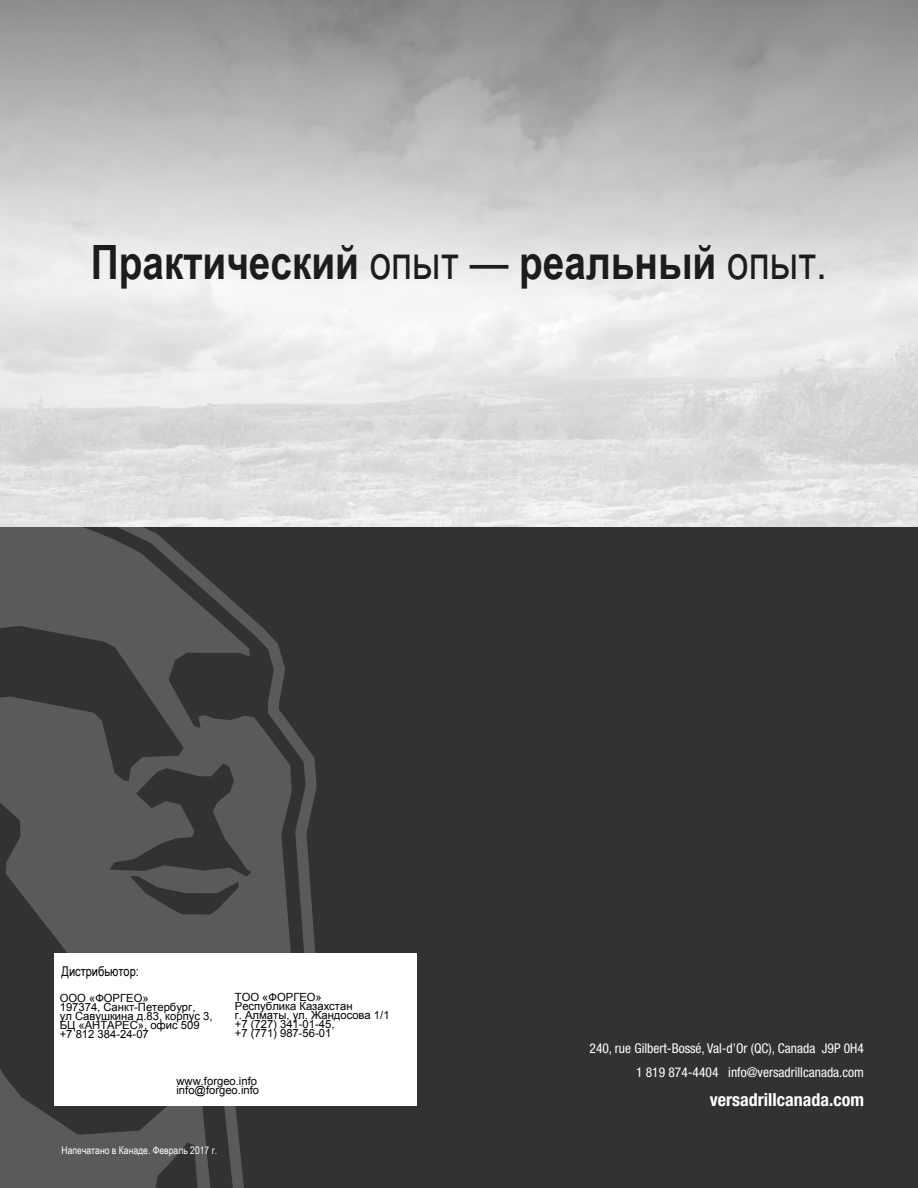
<style>
.page{position:relative;width:918px;height:1188px;background:#fff}
.page>*{position:absolute;margin:0;border:0;box-sizing:border-box;transform-origin:0 0}
.t1{font:700 47.25px "Arial Narrow";color:#1e1b1d}
.t2{font:700 condensed 18px "Helvetica Neue LT Std";color:#fff}
.t3{font:condensed 13.5px/24px "Helvetica Neue LT Std";color:#fff;text-align:right}
.t4{font:13.5px "Arial Narrow";color:#000}
.t5{font:11.25px/9px "Arial";color:#000}
.t6{font:10.5px "Arial Narrow";color:#fff}
.s1{font-weight:400}
</style>
<div class="page">
<div style="left:0;top:527px;width:918px;height:661px;background:#343132"></div>
<div style="left:0;top:0;width:918px;height:285px;background:linear-gradient(to bottom,#888788,#eff0f0)"></div>
<svg style="left:0;top:496px;width:317px;height:692px"></svg>
<svg style="left:0;top:1002px;width:212px;height:186px"></svg>
<svg style="left:0;top:516px;width:292px;height:469px;fill:#5b595a"></svg>
<div style="left:54px;top:954px;width:363px;height:152px;background:#fff"></div>
<h1 class="t1" style="left:91px;top:226px;width:738px">Практический <span class="s1">опыт —</span> реальный <span class="s1">опыт.</span></h1>
<p class="t4" style="left:62px;top:962px;width:79px">Дистрибьютор:</p>
<p class="t5" style="left:60px;top:993px;width:154px">ООО «ФОРГЕО»<br>197374, Санкт-Петербург,<br>ул Савушкина д.83, корпус 3,<br>БЦ «АНТАРЕС», офис 509 +7 812 384-24-07</p>
<p class="t5" style="left:235px;top:993px;width:156px">ТОО «ФОРГЕО»<br>Республика Казахстан<br>г. Алматы, ул. Жандосова 1/1 +7 (727) 341-01-45,<br>+7 (771) 987-56-01</p>
<p class="t5" style="left:176px;top:1077px;width:84px">www.forgeo.info info@forgeo.info</p>
<p class="t6" style="left:62px;top:1143px;width:157px">Напечатано в Канаде. Февраль 2017 г.</p>
<p class="t3" style="left:590px;top:1037px;width:276px">240, rue Gilbert-Bossé, Val-d’Or (QC), Canada J9P 0H4<br>1 819 874-4404 info@versadrillcanada.com</p>
<h2 class="t2" style="left:710px;top:1089px;width:156px">versadrillcanada.com</h2>
</div>
